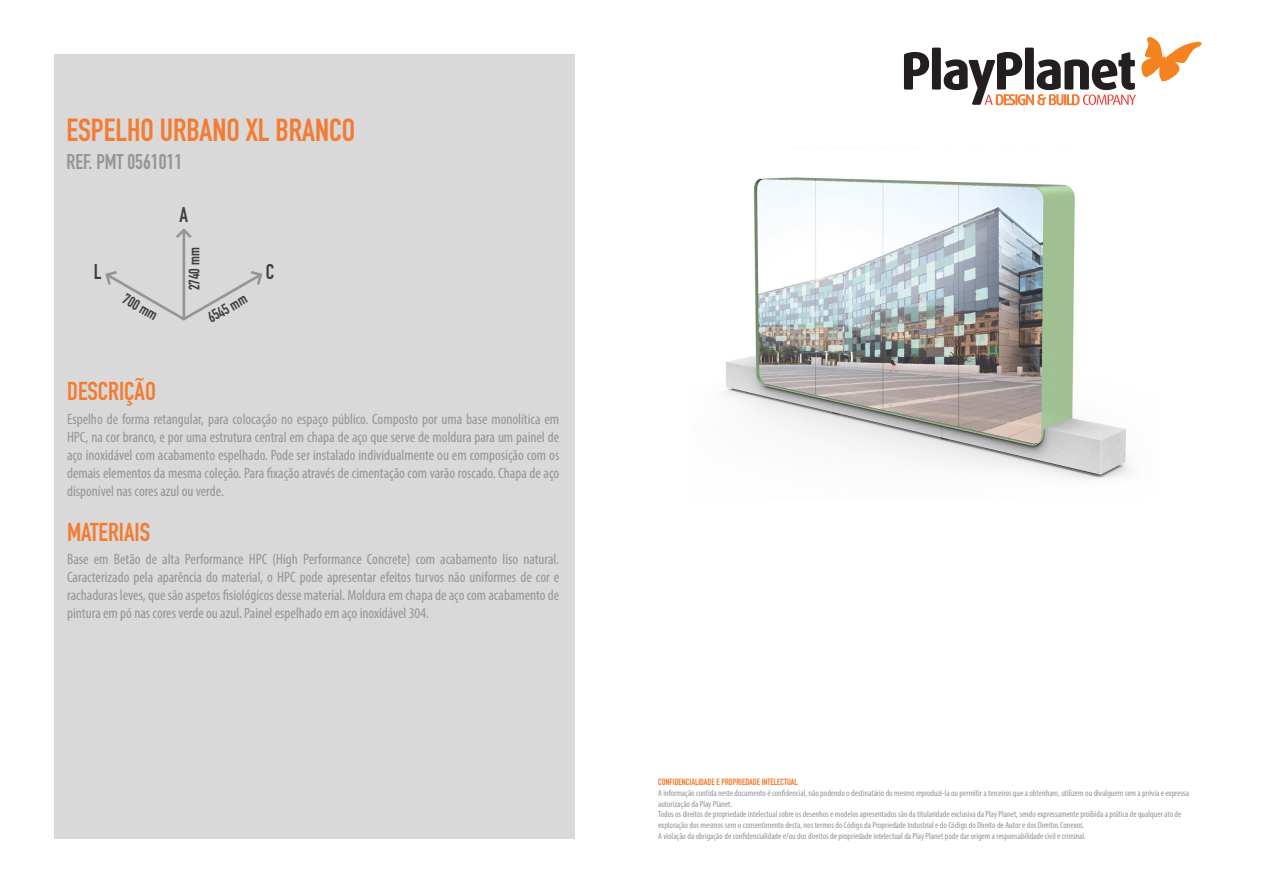
<style>
.page{position:relative;width:1263px;height:893px;background:#fff}
.page>*{position:absolute;margin:0;border:0;box-sizing:border-box;transform-origin:0 0}
.t1{font:31.5px "DIN Engschrift Std";color:#f47b31}
.t2{font:25.5px "DIN Engschrift Std";color:#f47b31}
.t3{font:21px "DIN Engschrift Std";color:#939598}
.t4{font:21px "DIN Engschrift Std";color:#3e3e3f}
.t5{font:condensed 15px/18px "Myriad Pro";color:#939598;text-align:justify}
.t6{font:15px "DIN Engschrift Std";color:#3e3e3f}
.t7{font:condensed 9px/10.8px "Myriad Pro";color:#939598}
.t8{font:9px "DIN Engschrift Std";color:#f47521}
</style>
<div class="page">
<div style="left:54px;top:54px;width:520px;height:785px;background:#d8d9d8"></div>
<img style="left:725px;top:177px;width:405px;height:303px">
<svg style="left:106px;top:229px;width:156px;height:92px"></svg>
<svg style="left:904px;top:52px;width:25px;height:38px"></svg>
<div style="left:932px;top:48px;width:9px;height:42px;background:#231f20"></div>
<svg style="left:944px;top:38px;width:258px;height:67px"></svg>
<p class="t1" style="left:66px;top:112px;width:290px">ESPELHO URBANO XL BRANCO</p>
<p class="t3" style="left:66px;top:149px;width:117px">REF. PMT 0561011</p>
<p class="t4" style="left:180px;top:202px;width:10px">A</p>
<p class="t6" style="left:185px;top:290px;width:44px;rotate:-90deg">2740 mm</p>
<p class="t4" style="left:94px;top:259px;width:9px">L</p>
<p class="t4" style="left:266px;top:259px;width:10px">C</p>
<p class="t6" style="left:129px;top:290px;width:39px;rotate:30deg">700 mm</p>
<p class="t2" style="left:67px;top:376px;width:90px">DESCRIÇÃO</p>
<p class="t6" style="left:204px;top:311px;width:44px;rotate:-30deg">6545 mm</p>
<p class="t5" style="left:67px;top:409px;width:494px">Espelho de forma retangular, para colocação no espaço público. Composto por uma base monolítica em HPC, na cor branco, e por uma estrutura central em chapa de aço que serve de moldura para um painel de aço inoxidável com acabamento espelhado. Pode ser instalado individualmente ou em composição com os demais elementos da mesma coleção. Para fixação através de cimentação com varão roscado. Chapa de aço disponível nas cores azul ou verde.</p>
<p class="t2" style="left:67px;top:517px;width:85px">MATERIAIS</p>
<p class="t5" style="left:67px;top:550px;width:494px">Base em Betão de alta Performance HPC (High Performance Concrete) com acabamento liso natural.<br>Caracterizado pela aparência do material, o HPC pode apresentar efeitos turvos não uniformes de cor e rachaduras leves, que são aspetos fisiológicos desse material. Moldura em chapa de aço com acabamento de pintura em pó nas cores verde ou azul. Painel espelhado em aço inoxidável 304.</p>
<p class="t8" style="left:658px;top:776px;width:141px">CONFIDENCIALIDADE E PROPRIEDADE INTELECTUAL</p>
<p class="t7" style="left:658px;top:787px;width:533px">A informação contida neste documento é confidencial, não podendo o destinatário do mesmo reproduzi-la ou permitir a terceiros que a obtenham, utilizem ou divulguem sem a prévia e expressa autorização da Play Planet.</p>
<p class="t7" style="left:658px;top:809px;width:525px">Todos os direitos de propriedade intelectual sobre os desenhos e modelos apresentados são da titularidade exclusiva da Play Planet, sendo expressamente proibida a prática de qualquer ato de exploração dos mesmos sem o consentimento desta, nos termos do Código da Propriedade Industrial e do Código do Direito de Autor e dos Direitos Conexos.</p>
<p class="t7" style="left:658px;top:830px;width:429px">A violação da obrigação de confidencialidade e/ou dos direitos de propriedade intelectual da Play Planet pode dar origem a responsabilidade civil e criminal.</p>
</div>
